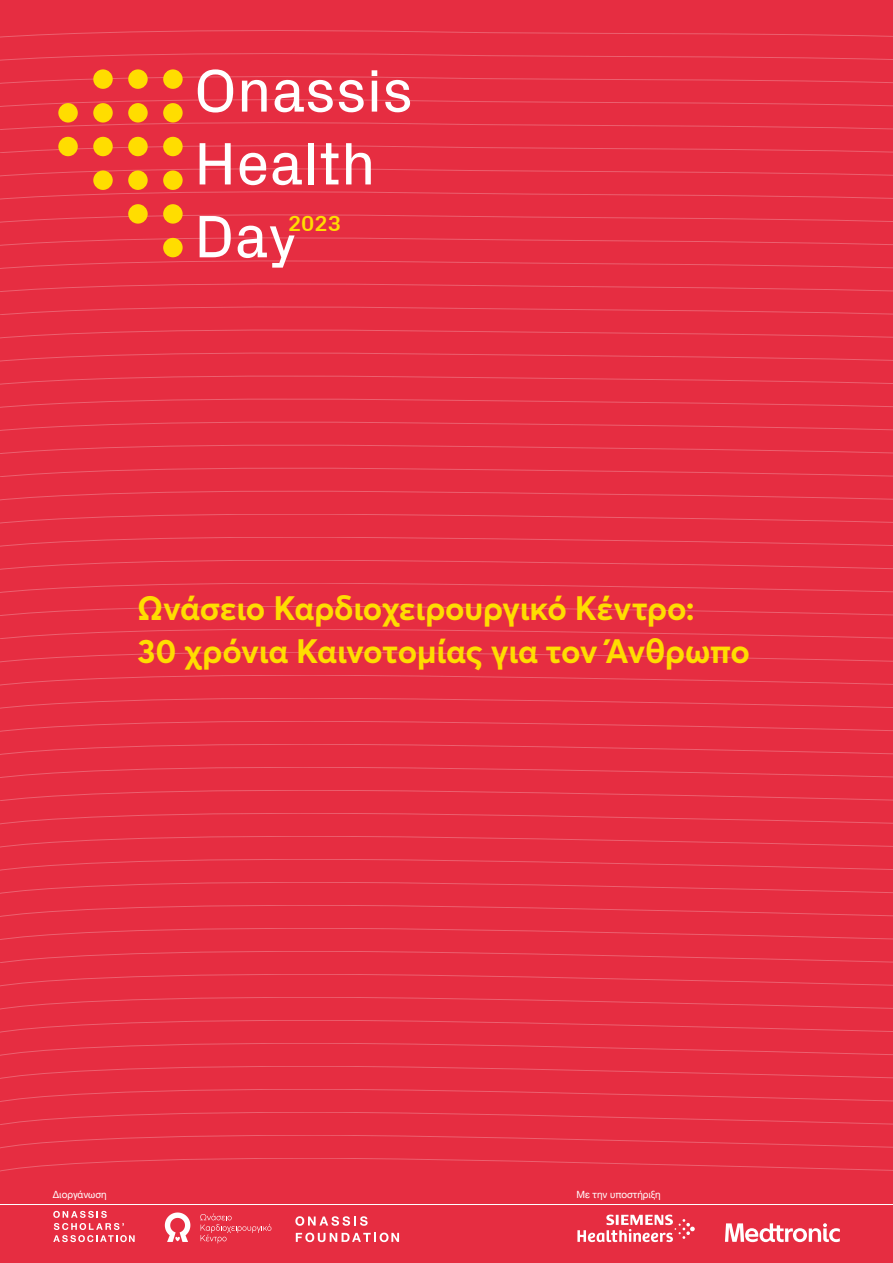
<style>
.page{position:relative;width:893px;height:1263px;background:#e62d41}
.page>*{position:absolute;margin:0;border:0;box-sizing:border-box;transform-origin:0 0}
.t1{font:700 33.45px/42.6px "Averta";letter-spacing:-.005em;color:#fd0}
.t2{font:700 22.05px "Px Grotesk";color:#fd0}
.t3{font:9.9px "Helvetica Neue";color:#fff}
</style>
<div class="page">
<svg style="left:0;top:1158px;width:893px;height:13px"></svg>
<svg style="left:0;top:1135px;width:893px;height:13px"></svg>
<svg style="left:0;top:1112px;width:893px;height:13px"></svg>
<svg style="left:0;top:1089px;width:893px;height:13px"></svg>
<svg style="left:0;top:1066px;width:893px;height:13px"></svg>
<svg style="left:0;top:1043px;width:893px;height:12px"></svg>
<svg style="left:0;top:1020px;width:893px;height:12px"></svg>
<svg style="left:0;top:997px;width:893px;height:12px"></svg>
<svg style="left:0;top:974px;width:893px;height:12px"></svg>
<svg style="left:0;top:951px;width:893px;height:12px"></svg>
<svg style="left:0;top:928px;width:893px;height:12px"></svg>
<svg style="left:0;top:905px;width:893px;height:12px"></svg>
<svg style="left:0;top:882px;width:893px;height:11px"></svg>
<svg style="left:0;top:859px;width:893px;height:11px"></svg>
<svg style="left:0;top:836px;width:893px;height:11px"></svg>
<svg style="left:0;top:813px;width:893px;height:11px"></svg>
<svg style="left:0;top:790px;width:893px;height:11px"></svg>
<svg style="left:0;top:767px;width:893px;height:11px"></svg>
<svg style="left:0;top:744px;width:893px;height:11px"></svg>
<svg style="left:0;top:721px;width:893px;height:10px"></svg>
<svg style="left:0;top:698px;width:893px;height:10px"></svg>
<svg style="left:0;top:675px;width:893px;height:10px"></svg>
<svg style="left:0;top:652px;width:893px;height:10px"></svg>
<svg style="left:0;top:629px;width:893px;height:10px"></svg>
<svg style="left:0;top:606px;width:893px;height:10px"></svg>
<svg style="left:0;top:583px;width:893px;height:10px"></svg>
<svg style="left:1px;top:560px;width:892px;height:9px"></svg>
<svg style="left:0;top:537px;width:893px;height:9px"></svg>
<svg style="left:0;top:514px;width:893px;height:9px"></svg>
<svg style="left:0;top:491px;width:893px;height:9px"></svg>
<svg style="left:0;top:468px;width:893px;height:9px"></svg>
<svg style="left:0;top:445px;width:893px;height:9px"></svg>
<svg style="left:0;top:422px;width:893px;height:9px"></svg>
<svg style="left:1px;top:399px;width:892px;height:8px"></svg>
<svg style="left:0;top:376px;width:893px;height:8px"></svg>
<svg style="left:0;top:353px;width:893px;height:8px"></svg>
<svg style="left:0;top:330px;width:893px;height:8px"></svg>
<svg style="left:0;top:307px;width:893px;height:8px"></svg>
<svg style="left:0;top:284px;width:893px;height:8px"></svg>
<svg style="left:0;top:192px;width:893px;height:7px"></svg>
<svg style="left:0;top:123px;width:893px;height:7px"></svg>
<svg style="left:0;top:53px;width:893px;height:7px"></svg>
<svg style="left:0;top:30px;width:893px;height:7px"></svg>
<svg style="left:0;top:69px;width:893px;height:44px"></svg>
<svg style="left:0;top:143px;width:893px;height:42px"></svg>
<svg style="left:0;top:215px;width:893px;height:54px"></svg>
<div style="left:163px;top:103px;width:20px;height:20px;background:#fd0;border-radius:50%"></div>
<div style="left:128px;top:103px;width:20px;height:20px;background:#fd0;border-radius:50%"></div>
<div style="left:93px;top:103px;width:20px;height:20px;background:#fd0;border-radius:50%"></div>
<div style="left:163px;top:69px;width:20px;height:20px;background:#fd0;border-radius:50%"></div>
<div style="left:128px;top:69px;width:20px;height:20px;background:#fd0;border-radius:50%"></div>
<div style="left:93px;top:69px;width:20px;height:20px;background:#fd0;border-radius:50%"></div>
<div style="left:58px;top:103px;width:20px;height:20px;background:#fd0;border-radius:50%"></div>
<div style="left:163px;top:137px;width:20px;height:19px;background:#fd0;border-radius:50%"></div>
<div style="left:128px;top:137px;width:20px;height:19px;background:#fd0;border-radius:50%"></div>
<div style="left:93px;top:137px;width:20px;height:19px;background:#fd0;border-radius:50%"></div>
<div style="left:58px;top:137px;width:20px;height:19px;background:#fd0;border-radius:50%"></div>
<div style="left:163px;top:170px;width:20px;height:20px;background:#fd0;border-radius:50%"></div>
<div style="left:128px;top:170px;width:20px;height:20px;background:#fd0;border-radius:50%"></div>
<div style="left:93px;top:170px;width:20px;height:20px;background:#fd0;border-radius:50%"></div>
<div style="left:163px;top:204px;width:20px;height:20px;background:#fd0;border-radius:50%"></div>
<div style="left:128px;top:204px;width:20px;height:20px;background:#fd0;border-radius:50%"></div>
<div style="left:163px;top:238px;width:20px;height:19px;background:#fd0;border-radius:50%"></div>
<svg style="left:165px;top:1212px;width:25px;height:30px"></svg>
<svg style="left:200px;top:1213px;width:71px;height:30px"></svg>
<svg style="left:53px;top:1211px;width:82px;height:31px"></svg>
<svg style="left:295px;top:1216px;width:73px;height:10px"></svg>
<svg style="left:296px;top:1232px;width:103px;height:10px"></svg>
<svg style="left:725px;top:1223px;width:115px;height:19px"></svg>
<svg style="left:577px;top:1214px;width:118px;height:28px"></svg>
<hr style="left:0;top:1204px;width:893px;height:1px;background:#fff">
<p class="t2" style="left:288px;top:210px;width:54px">2023</p>
<p class="t1" style="left:138px;top:585px;width:614px">Ωνάσειο Καρδιοχειρουργικό Κέντρο:<br>30 χρόνια Kαινοτομίας για τον Άνθρωπο</p>
<p class="t3" style="left:53px;top:1187px;width:55px">Διοργάνωση</p>
<p class="t3" style="left:576px;top:1187px;width:86px">Με την υποστήριξη</p>
</div>
